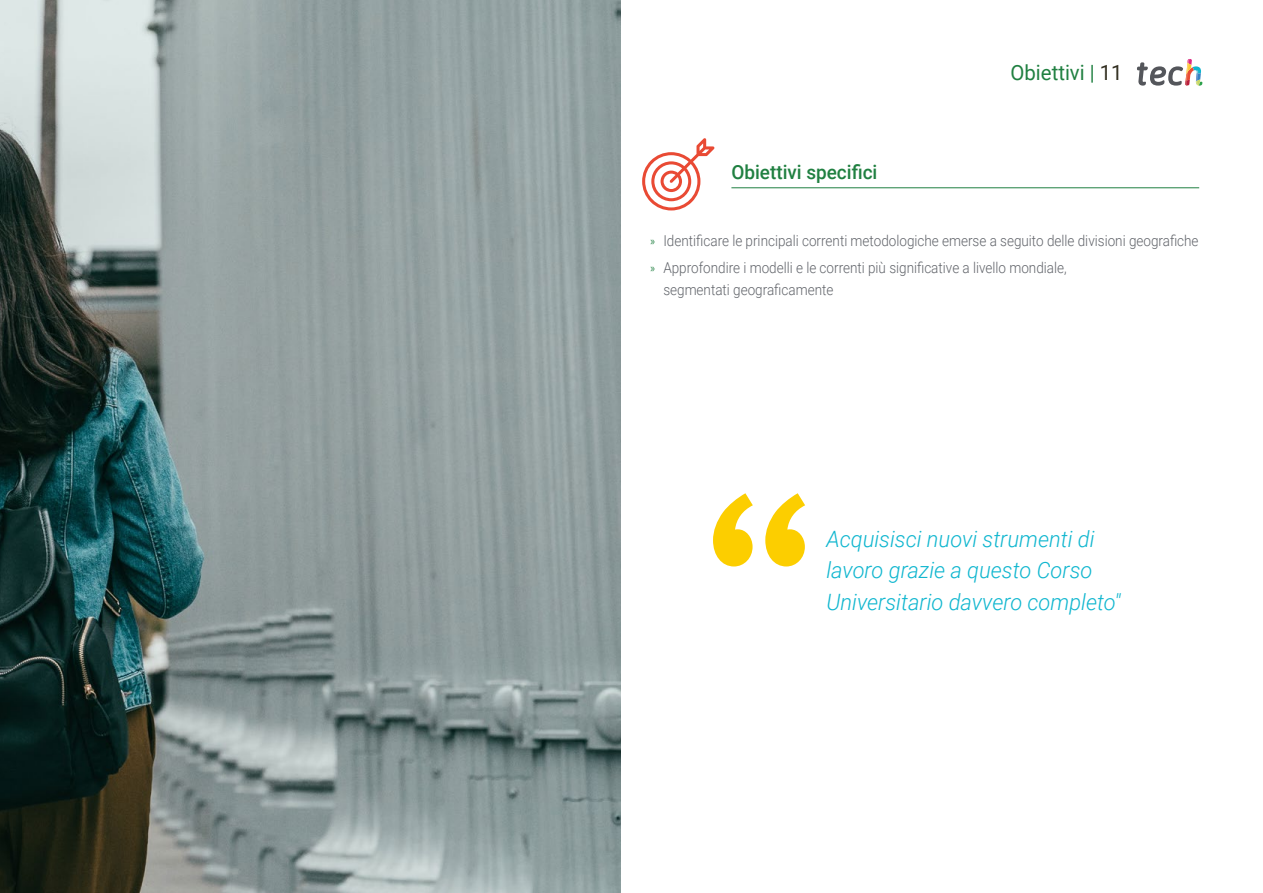
<style>
.page{position:relative;width:1263px;height:893px;background:#fff}
.page>*{position:absolute;margin:0;border:0;box-sizing:border-box;transform-origin:0 0}
.t1{font:italic 300 22.5px/31.5px "Roboto";color:#0fb6cf}
.t2{font:21px "Roboto";color:#208041}
.t3{font:500 19.5px "Roboto";color:#208041}
.t4{font:300 15px/26.7px "Roboto";color:#61646a;scale:.9 1}
.s1{color:#312e20}
.s2{font-family:"Myriad Pro";font-weight:400;font-size:12px;color:#208041}
</style>
<div class="page">
<svg style="left:713px;top:493px;width:92px;height:73px"></svg>
<img style="left:0;top:0;width:621px;height:893px">
<hr style="left:731px;top:187px;width:468px;height:1px;background:#208041">
<svg style="left:642px;top:138px;width:72px;height:72px"></svg>
<svg style="left:1137px;top:59px;width:65px;height:27px"></svg>
<h3 class="t3" style="left:731px;top:159px;width:147px">Obiettivi specifici</h3>
<h2 class="t2" style="left:1010px;top:57px;width:114px">Obiettivi | <span class="s1">11</span></h2>
<p class="t4" style="left:651px;top:227px;width:610px"><span class="s2">»</span> Identificare le principali correnti metodologiche emerse a seguito delle divisioni geografiche <span class="s2">»</span> Approfondire i modelli e le correnti più significative a livello mondiale,</p>
<p class="t4" style="left:663px;top:276px;width:190px">segmentati geograficamente</p>
<h1 class="t1" style="left:826px;top:522px;width:296px">Acquisisci nuovi strumenti di lavoro grazie a questo Corso<br>Universitario davvero completo"</h1>
</div>
